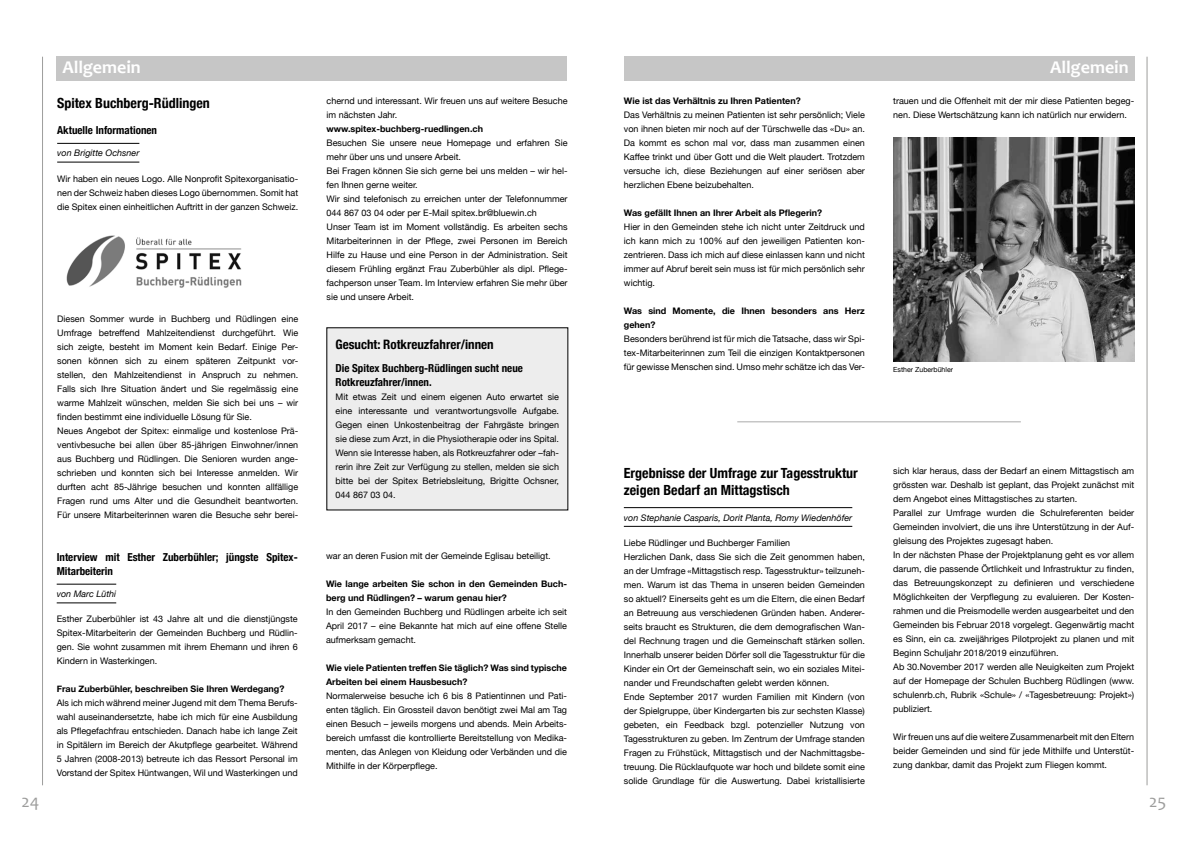
<style>
.page{position:relative;width:1191px;height:842px;background:#fff}
.page>*{position:absolute;margin:0;border:0;box-sizing:border-box;transform-origin:0 0}
.t1{font:700 18px "Candara";color:#fff}
.t2{font:18px "Candara";color:#9d9d9c}
.t3{font:700 condensed 14px/16.8px "Helvetica Neue";color:#000}
.t4{font:700 condensed 13px "Helvetica Neue";color:#000}
.t5{font:700 condensed 11px/14px "Helvetica Neue";color:#000}
.t6{font:9px/14px "Helvetica Neue";color:#000;text-align:justify}
.t7{font:700 9px/14px "Helvetica Neue";color:#000}
.t8{font:italic 9px "Helvetica Neue";color:#000}
.t9{font:7px "Helvetica Neue";color:#000}
</style>
<div class="page">
<hr style="left:42px;top:57px;width:1px;height:728px;background:#9d9d9c">
<hr style="left:1146px;top:57px;width:1px;height:728px;background:#9d9d9c">
<div style="left:57px;top:57px;width:510px;height:24px;background:#c6c6c6"></div>
<div style="left:624px;top:57px;width:510px;height:24px;background:#c6c6c6"></div>
<hr style="left:737px;top:421px;width:283px;height:1px;background:#c6c6c6">
<hr style="left:57px;top:143px;width:82px;height:1px;background:#000">
<hr style="left:57px;top:162px;width:82px;height:1px;background:#000">
<img style="left:66px;top:235px;width:176px;height:53px">
<div style="left:327px;top:328px;width:241px;height:182px;background:#ededed"></div>
<hr style="left:624px;top:507px;width:228px;height:1px;background:#000">
<hr style="left:624px;top:526px;width:228px;height:1px;background:#000">
<hr style="left:57px;top:584px;width:59px;height:1px;background:#000">
<hr style="left:57px;top:603px;width:59px;height:1px;background:#000">
<img style="left:893px;top:137px;width:241px;height:225px">
<h1 class="t1" style="left:62px;top:56px;width:80px">Allgemein</h1>
<h1 class="t1" style="left:1050px;top:56px;width:80px">Allgemein</h1>
<h2 class="t3" style="left:57px;top:94px;width:154px">Spitex Buchberg-Rüdlingen</h2>
<p class="t5" style="left:57px;top:122px;width:101px">Aktuelle Informationen</p>
<p class="t8" style="left:57px;top:147px;width:84px">von Brigitte Ochsner</p>
<p class="t6" style="left:57px;top:172px;width:242px">Wir haben ein neues Logo. Alle Nonprofit Spitexorganisatio&shy;nen der Schweiz haben dieses Logo übernommen. Somit hat die Spitex einen einheitlichen Auftritt in der ganzen Schweiz.</p>
<p class="t6" style="left:893px;top:94px;width:242px">trauen und die Offenheit mit der mir diese Patienten begeg&shy;nen. Diese Wertschätzung kann ich natürlich nur erwidern.</p>
<p class="t6" style="left:326px;top:94px;width:242px">chernd und interessant. Wir freuen uns auf weitere Besuche im nächsten Jahr.</p>
<p class="t7" style="left:326px;top:122px;width:158px">www.spitex-buchberg-ruedlingen.ch</p>
<p class="t6" style="left:326px;top:136px;width:242px;text-align:left">Besuchen Sie unsere neue Homepage und erfahren Sie mehr über uns und unsere Arbeit.<br>Bei Fragen können Sie sich gerne bei uns melden – wir hel&shy;fen Ihnen gerne weiter.<br>Wir sind telefonisch zu erreichen unter der Telefonnummer 044 867 03 04 oder per E-Mail spitex.br@bluewin.ch<br>Unser Team ist im Moment vollständig. Es arbeiten sechs Mitarbeiterinnen in der Pflege, zwei Personen im Bereich Hilfe zu Hause und eine Person in der Administration. Seit diesem Frühling ergänzt Frau Zuberbühler als dipl. Pflege&shy;fachperson unser Team. Im Interview erfahren Sie mehr über sie und unsere Arbeit.</p>
<h3 class="t4" style="left:335px;top:334px;width:160px">Gesucht: Rotkreuzfahrer/innen</h3>
<p class="t5" style="left:335px;top:360px;width:189px">Die Spitex Buchberg-Rüdlingen sucht neue<br>Rotkreuzfahrer/innen.</p>
<p class="t6" style="left:335px;top:390px;width:225px">Mit etwas Zeit und einem eigenen Auto erwartet sie eine interessante und verantwortungsvolle Aufgabe.<br>Gegen einen Unkostenbeitrag der Fahrgäste bringen sie diese zum Arzt, in die Physiotherapie oder ins Spital.<br>Wenn sie Interesse haben, als Rotkreuzfahrer oder –fah&shy;rerin ihre Zeit zur Verfügung zu stellen, melden sie sich bitte bei der Spitex Betriebsleitung, Brigitte Ochsner, 044 867 03 04.</p>
<p class="t7" style="left:624px;top:94px;width:178px">Wie ist das Verhältnis zu Ihren Patienten?</p>
<p class="t6" style="left:624px;top:108px;width:242px">Das Verhältnis zu meinen Patienten ist sehr persönlich; Viele von ihnen bieten mir noch auf der Türschwelle das «Du» an.<br>Da kommt es schon mal vor, dass man zusammen einen Kaffee trinkt und über Gott und die Welt plaudert. Trotzdem versuche ich, diese Beziehungen auf einer seriösen aber herzlichen Ebene beizubehalten.</p>
<p class="t7" style="left:624px;top:206px;width:200px">Was gefällt Ihnen an Ihrer Arbeit als Pflegerin?</p>
<p class="t6" style="left:624px;top:220px;width:242px">Hier in den Gemeinden stehe ich nicht unter Zeitdruck und ich kann mich zu 100% auf den jeweiligen Patienten kon&shy;zentrieren. Dass ich mich auf diese einlassen kann und nicht immer auf Abruf bereit sein muss ist für mich persönlich sehr wichtig.</p>
<p class="t7" style="left:624px;top:304px;width:242px">Was sind Momente, die Ihnen besonders ans Herz gehen?</p>
<p class="t6" style="left:624px;top:332px;width:242px">Besonders berührend ist für mich die Tatsache, dass wir Spi&shy;tex-Mitarbeiterinnen zum Teil die einzigen Kontaktpersonen für gewisse Menschen sind. Umso mehr schätze ich das Ver-</p>
<p class="t6" style="left:57px;top:312px;width:242px;text-align:left">Diesen Sommer wurde in Buchberg und Rüdlingen eine Umfrage betreffend Mahlzeitendienst durchgeführt. Wie sich zeigte, besteht im Moment kein Bedarf. Einige Per&shy;sonen können sich zu einem späteren Zeitpunkt vor&shy;stellen, den Mahlzeitendienst in Anspruch zu nehmen.<br>Falls sich Ihre Situation ändert und Sie regelmässig eine warme Mahlzeit wünschen, melden Sie sich bei uns – wir finden bestimmt eine individuelle Lösung für Sie.<br>Neues Angebot der Spitex: einmalige und kostenlose Prä&shy;ventivbesuche bei allen über 85-jährigen Einwohner/innen aus Buchberg und Rüdlingen. Die Senioren wurden ange&shy;schrieben und konnten sich bei Interesse anmelden. Wir durften acht 85-Jährige besuchen und konnten allfällige Fragen rund ums Alter und die Gesundheit beantworten.<br>Für unsere Mitarbeiterinnen waren die Besuche sehr berei-</p>
<p class="t9" style="left:893px;top:365px;width:61px">Esther Zuberbühler</p>
<p class="t6" style="left:893px;top:464px;width:242px;text-align:left">sich klar heraus, dass der Bedarf an einem Mittagstisch am grössten war. Deshalb ist geplant, das Projekt zunächst mit dem Angebot eines Mittagstisches zu starten.<br>Parallel zur Umfrage wurden die Schulreferenten beider Gemeinden involviert, die uns ihre Unterstützung in der Auf&shy;gleisung des Projektes zugesagt haben.<br>In der nächsten Phase der Projektplanung geht es vor allem darum, die passende Örtlichkeit und Infrastruktur zu finden, das Betreuungskonzept zu definieren und verschiedene Möglichkeiten der Verpflegung zu evaluieren. Der Kosten&shy;rahmen und die Preismodelle werden ausgearbeitet und den Gemeinden bis Februar 2018 vorgelegt. Gegenwärtig macht es Sinn, ein ca. zweijähriges Pilotprojekt zu planen und mit Beginn Schuljahr 2018/2019 einzuführen.<br>Ab 30.November 2017 werden alle Neuigkeiten zum Projekt auf der Homepage der Schulen Buchberg Rüdlingen (www. schulenrb.ch, Rubrik «Schule» / «Tagesbetreuung: Projekt») publiziert.</p>
<p class="t6" style="left:893px;top:730px;width:242px">Wir freuen uns auf die weitere Zusammenarbeit mit den Eltern beider Gemeinden und sind für jede Mithilfe und Unterstüt&shy;zung dankbar, damit das Projekt zum Fliegen kommt.</p>
<h2 class="t3" style="left:624px;top:464px;width:235px">Ergebnisse der Umfrage zur Tagesstruktur zeigen Bedarf an Mittagstisch</h2>
<p class="t8" style="left:624px;top:511px;width:230px">von Stephanie Casparis, Dorit Planta, Romy Wiedenhöfer</p>
<p class="t6" style="left:624px;top:536px;width:242px;text-align:left">Liebe Rüdlinger und Buchberger Familien<br>Herzlichen Dank, dass Sie sich die Zeit genommen haben, an der Umfrage «Mittagstisch resp. Tagesstruktur» teilzuneh&shy;men. Warum ist das Thema in unseren beiden Gemeinden so aktuell? Einerseits geht es um die Eltern, die einen Bedarf an Betreuung aus verschiedenen Gründen haben. Anderer&shy;seits braucht es Strukturen, die dem demografischen Wan&shy;del Rechnung tragen und die Gemeinschaft stärken sollen.<br>Innerhalb unserer beiden Dörfer soll die Tagesstruktur für die Kinder ein Ort der Gemeinschaft sein, wo ein soziales Mitei&shy;nander und Freundschaften gelebt werden können.<br>Ende September 2017 wurden Familien mit Kindern (von der Spielgruppe, über Kindergarten bis zur sechsten Klasse) gebeten, ein Feedback bzgl. potenzieller Nutzung von Tagesstrukturen zu geben. Im Zentrum der Umfrage standen Fragen zu Frühstück, Mittagstisch und der Nachmittagsbe&shy;treuung. Die Rücklaufquote war hoch und bildete somit eine solide Grundlage für die Auswertung. Dabei kristallisierte</p>
<p class="t6" style="left:326px;top:549px;width:226px">war an deren Fusion mit der Gemeinde Eglisau beteiligt.</p>
<p class="t7" style="left:326px;top:577px;width:242px">Wie lange arbeiten Sie schon in den Gemeinden Buch&shy;berg und Rüdlingen? – warum genau hier?</p>
<p class="t6" style="left:326px;top:605px;width:242px">In den Gemeinden Buchberg und Rüdlingen arbeite ich seit April 2017 – eine Bekannte hat mich auf eine offene Stelle aufmerksam gemacht.</p>
<p class="t7" style="left:326px;top:661px;width:242px">Wie viele Patienten treffen Sie täglich? Was sind typische<br>Arbeiten bei einem Hausbesuch?</p>
<p class="t6" style="left:326px;top:689px;width:242px">Normalerweise besuche ich 6 bis 8 Patientinnen und Pati&shy;enten täglich. Ein Grossteil davon benötigt zwei Mal am Tag einen Besuch – jeweils morgens und abends. Mein Arbeits&shy;bereich umfasst die kontrollierte Bereitstellung von Medika&shy;menten, das Anlegen von Kleidung oder Verbänden und die Mithilfe in der Körperpflege.</p>
<p class="t5" style="left:57px;top:549px;width:242px">Interview mit Esther Zuberbühler; jüngste Spitex-<br>Mitarbeiterin</p>
<p class="t8" style="left:57px;top:587px;width:61px">von Marc Lüthi</p>
<p class="t6" style="left:57px;top:613px;width:242px">Esther Zuberbühler ist 43 Jahre alt und die dienstjüngste Spitex-Mitarbeiterin der Gemeinden Buchberg und Rüdlin&shy;gen. Sie wohnt zusammen mit ihrem Ehemann und ihren 6<br>Kindern in Wasterkingen.</p>
<p class="t7" style="left:57px;top:682px;width:229px">Frau Zuberbühler, beschreiben Sie Ihren Werdegang?</p>
<p class="t6" style="left:57px;top:697px;width:242px">Als ich mich während meiner Jugend mit dem Thema Berufs&shy;wahl auseinandersetzte, habe ich mich für eine Ausbildung als Pflegefachfrau entschieden. Danach habe ich lange Zeit in Spitälern im Bereich der Akutpflege gearbeitet. Während 5 Jahren (2008-2013) betreute ich das Ressort Personal im Vorstand der Spitex Hüntwangen, Wil und Wasterkingen und</p>
<h1 class="t2" style="left:22px;top:790px;width:19px">24</h1>
<h1 class="t2" style="left:1149px;top:790px;width:19px">25</h1>
</div>
